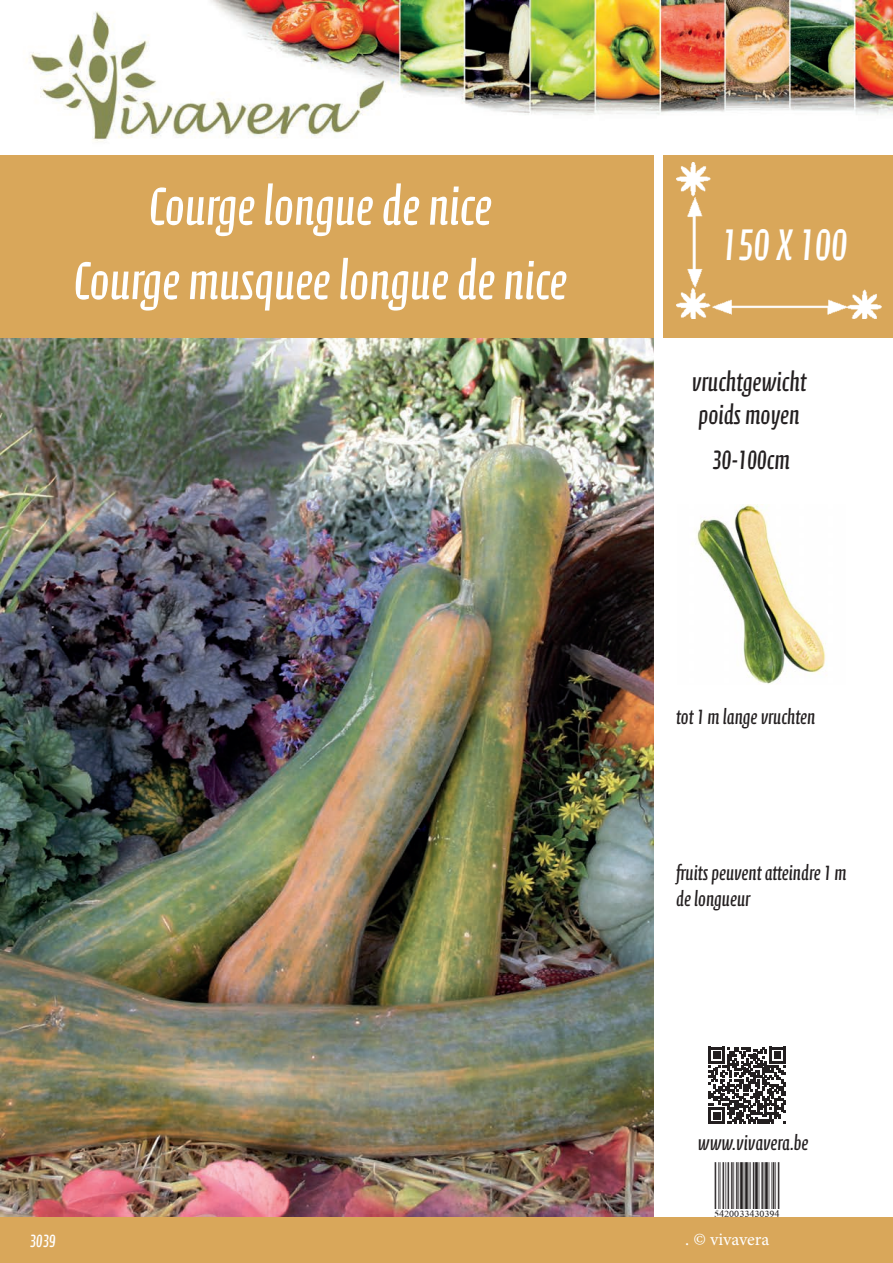
<style>
.page{position:relative;width:893px;height:1263px;background:#fff}
.page>*{position:absolute;margin:0;border:0;box-sizing:border-box;transform-origin:0 0}
.t1{font:54px "Calcite Pro";color:#fff}
.t2{font:45px "Calcite Pro";color:#fff}
.t3{font:36px "EAN 13";color:#231f20}
.t4{font:27px "Calcite Pro";color:#231f20}
.t5{font:21px/25.2px "Calcite Pro";color:#231f20}
.t6{font:18px "Minion Pro";color:#fff}
.t7{font:18px "Calcite Pro";color:#fff}
</style>
<div class="page">
<img style="left:0;top:0;width:893px;height:1263px">
<div style="left:0;top:338px;width:893px;height:878px;background:#fff"></div>
<img style="left:0;top:338px;width:654px;height:878px">
<img style="left:676px;top:162px;width:205px;height:157px">
<svg style="left:709px;top:1047px;width:77px;height:77px"></svg>
<img style="left:697px;top:504px;width:130px;height:180px">
<div style="left:654px;top:155px;width:9px;height:1061px;background:#fff"></div>
<svg style="left:725px;top:1216px;width:14px;height:1px"></svg>
<p class="t1" style="left:149px;top:175px;width:345px">Courge longue de nice</p>
<p class="t1" style="left:74px;top:250px;width:495px">Courge musquee longue de nice</p>
<p class="t7" style="left:30px;top:1231px;width:27px">3039</p>
<p class="t2" style="left:721px;top:219px;width:128px">150 X 100</p>
<p class="t4" style="left:692px;top:367px;width:116px">vruchtgewicht</p>
<p class="t4" style="left:698px;top:399px;width:103px">poids moyen</p>
<p class="t4" style="left:712px;top:444px;width:79px">30-100cm</p>
<p class="t5" style="left:676px;top:705px;width:141px">tot 1 m lange vruchten</p>
<p class="t5" style="left:676px;top:861px;width:172px">fruits peuvent atteindre 1 m de longueur</p>
<p class="t5" style="left:698px;top:1130px;width:112px">www.vivavera.be</p>
<p class="t3" style="left:719px;top:1162px;width:62px">✔ ✓✓✔✓✓✔</p>
<p class="t6" style="left:685px;top:1227px;width:86px">. © vivavera</p>
</div>
